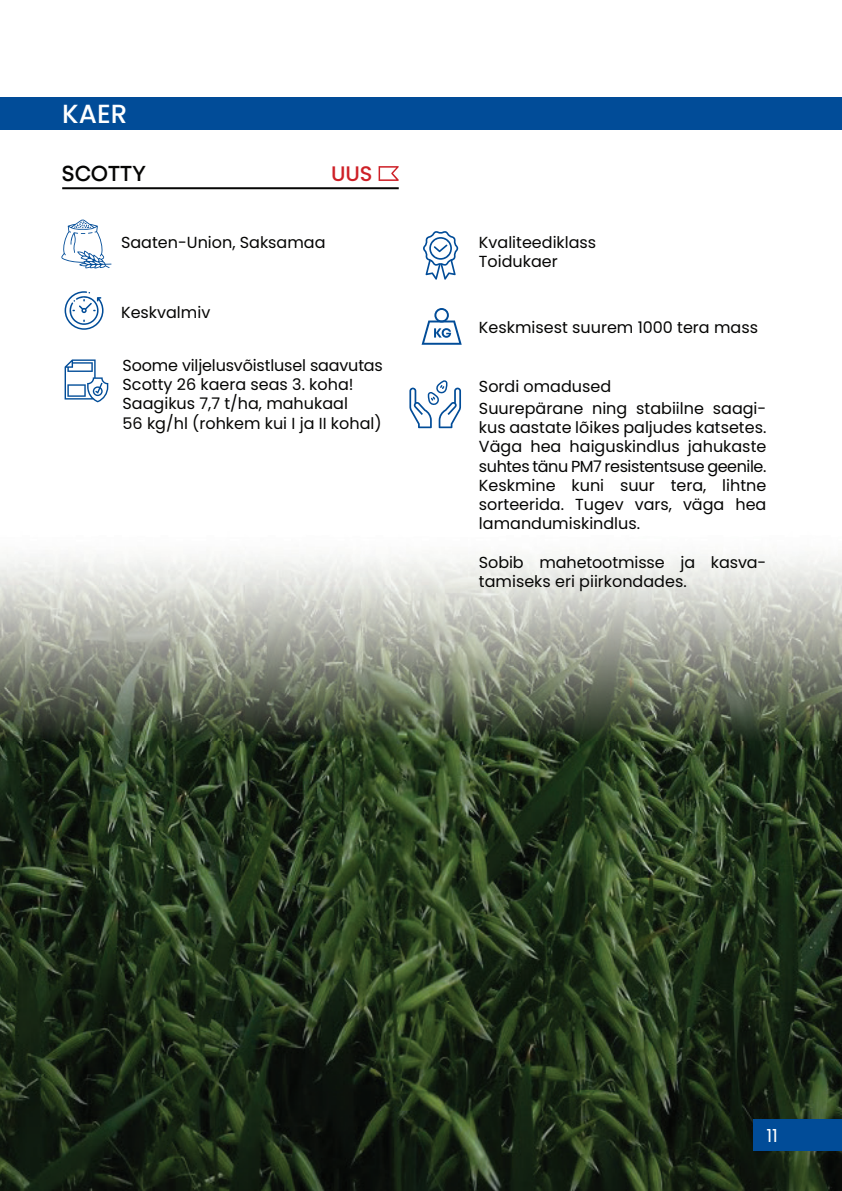
<style>
.page{position:relative;width:842px;height:1191px;background:#fff}
.page>*{position:absolute;margin:0;border:0;box-sizing:border-box;transform-origin:0 0}
.t1{font:500 26.2px "Poppins";color:#fff}
.t2{font:600 21px "Mont";color:#050504}
.t3{font:500 21px "Poppins";color:#ce2027}
.t4{font:18px "Poppins";color:#fff}
.t5{font:16px/19.2px "Poppins";color:#050504}
</style>
<div class="page">
<img style="left:0;top:554px;width:842px;height:637px">
<div style="left:753px;top:1118px;width:89px;height:32px;background:#014c98"></div>
<div style="left:0;top:97px;width:842px;height:33px;background:#014c98"></div>
<svg style="left:65px;top:291px;width:39px;height:39px"></svg>
<svg style="left:409px;top:380px;width:52px;height:48px"></svg>
<svg style="left:65px;top:359px;width:43px;height:43px"></svg>
<svg style="left:61px;top:219px;width:50px;height:49px"></svg>
<svg style="left:423px;top:231px;width:36px;height:49px"></svg>
<hr style="left:62px;top:187px;width:337px;height:2px;background:#050504">
<svg style="left:379px;top:166px;width:20px;height:15px"></svg>
<svg style="left:422px;top:308px;width:40px;height:37px"></svg>
<h1 class="t1" style="left:62px;top:98px;width:67px">KAER</h1>
<h2 class="t2" style="left:62px;top:163px;width:86px">SCOTTY</h2>
<h2 class="t3" style="left:331px;top:161px;width:43px">UUS</h2>
<p class="t5" style="left:121px;top:233px;width:206px">Saaten-Union, Saksamaa</p>
<p class="t5" style="left:121px;top:303px;width:91px">Keskvalmiv</p>
<p class="t5" style="left:123px;top:356px;width:262px">Soome viljelusvõistlusel saavutas<br>Scotty 26 kaera seas 3. koha!<br>Saagikus 7,7 t/ha, mahukaal<br>56 kg/hl (rohkem kui I ja II kohal)</p>
<p class="t5" style="left:479px;top:233px;width:119px">Kvaliteediklass<br>Toidukaer</p>
<p class="t5" style="left:479px;top:318px;width:281px">Keskmisest suurem 1000 tera mass</p>
<p class="t5" style="left:479px;top:377px;width:134px">Sordi omadused</p>
<p class="t5" style="left:479px;top:399px;width:289px;text-align:justify">Suurepärane ning stabiilne saagi&shy;kus aastate lõikes paljudes katsetes.<br>Väga hea haiguskindlus jahukaste suhtes tänu PM7 resistentsuse geenile.<br>Keskmine kuni suur tera, lihtne sorteerida. Tugev vars, väga hea lamandumiskindlus.</p>
<p class="t5" style="left:479px;top:552px;width:289px">Sobib mahetootmisse ja kasva&shy;tamiseks eri piirkondades.</p>
<p class="t4" style="left:766px;top:1124px;width:13px">11</p>
</div>
